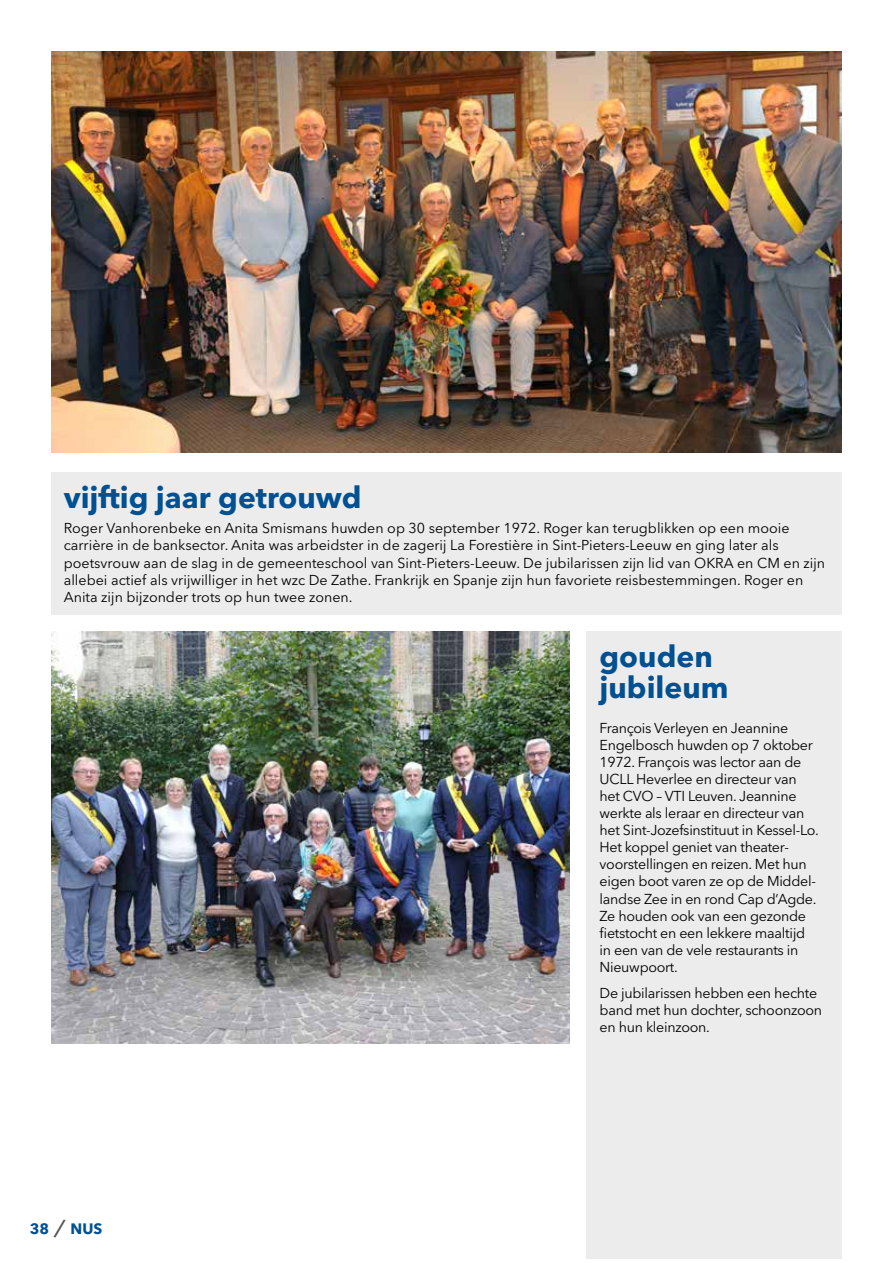
<style>
.page{position:relative;width:893px;height:1263px;background:#fff}
.page>*{position:absolute;margin:0;border:0;box-sizing:border-box;transform-origin:0 0}
.t1{font:700 30px/31.5px "Avenir Next LT Pro";color:#005092}
.t2{font:700 15px "Avenir Next LT Pro";color:#005092}
.t3{font:14.25px/17.1px "Avenir Next LT Pro";letter-spacing:-.02em;color:#000}
.t4{font:14.25px/17.1px "Avenir Next LT Pro";color:#000}
.s1{font-weight:400;font-size:24px;color:#575756}
</style>
<div class="page">
<div style="left:51px;top:472px;width:791px;height:142px;background:#ececec"></div>
<img style="left:51px;top:51px;width:791px;height:402px">
<div style="left:587px;top:631px;width:255px;height:628px;background:#ececec"></div>
<img style="left:51px;top:631px;width:519px;height:412px">
<h1 class="t1" style="left:64px;top:481px;width:299px">vijftig jaar getrouwd</h1>
<p class="t4" style="left:64px;top:520px;width:763px">Roger Vanhorenbeke en Anita Smismans huwden op 30 september 1972. Roger kan terugblikken op een mooie carrière in de banksector. Anita was arbeidster in de zagerij La Forestière in Sint-Pieters-Leeuw en ging later als poetsvrouw aan de slag in de gemeenteschool van Sint-Pieters-Leeuw. De jubilarissen zijn lid van OKRA en CM en zijn allebei actief als vrijwilliger in het wzc De Zathe. Frankrijk en Spanje zijn hun favoriete reisbestemmingen. Roger en Anita zijn bijzonder trots op hun twee zonen.</p>
<h1 class="t1" style="left:600px;top:640px;width:131px">gouden jubileum</h1>
<p class="t3" style="left:600px;top:719px;width:221px">François Verleyen en Jeannine<br>Engelbosch huwden op 7 oktober<br>1972. François was lector aan de<br>UCLL Heverlee en directeur van het CVO – VTI Leuven. Jeannine werkte als leraar en directeur van het Sint-Jozefsinstituut in Kessel-Lo.<br>Het koppel geniet van theater&shy;voorstellingen en reizen. Met hun eigen boot varen ze op de Middel&shy;landse Zee in en rond Cap d’Agde.<br>Ze houden ook van een gezonde fietstocht en een lekkere maaltijd in een van de vele restaurants in<br>Nieuwpoort.</p>
<p class="t3" style="left:600px;top:984px;width:224px">De jubilarissen hebben een hechte band met hun dochter, schoonzoon en hun kleinzoon.</p>
<p class="t2" style="left:30px;top:1220px;width:74px">38 <span class="s1">/</span> NUS</p>
</div>
